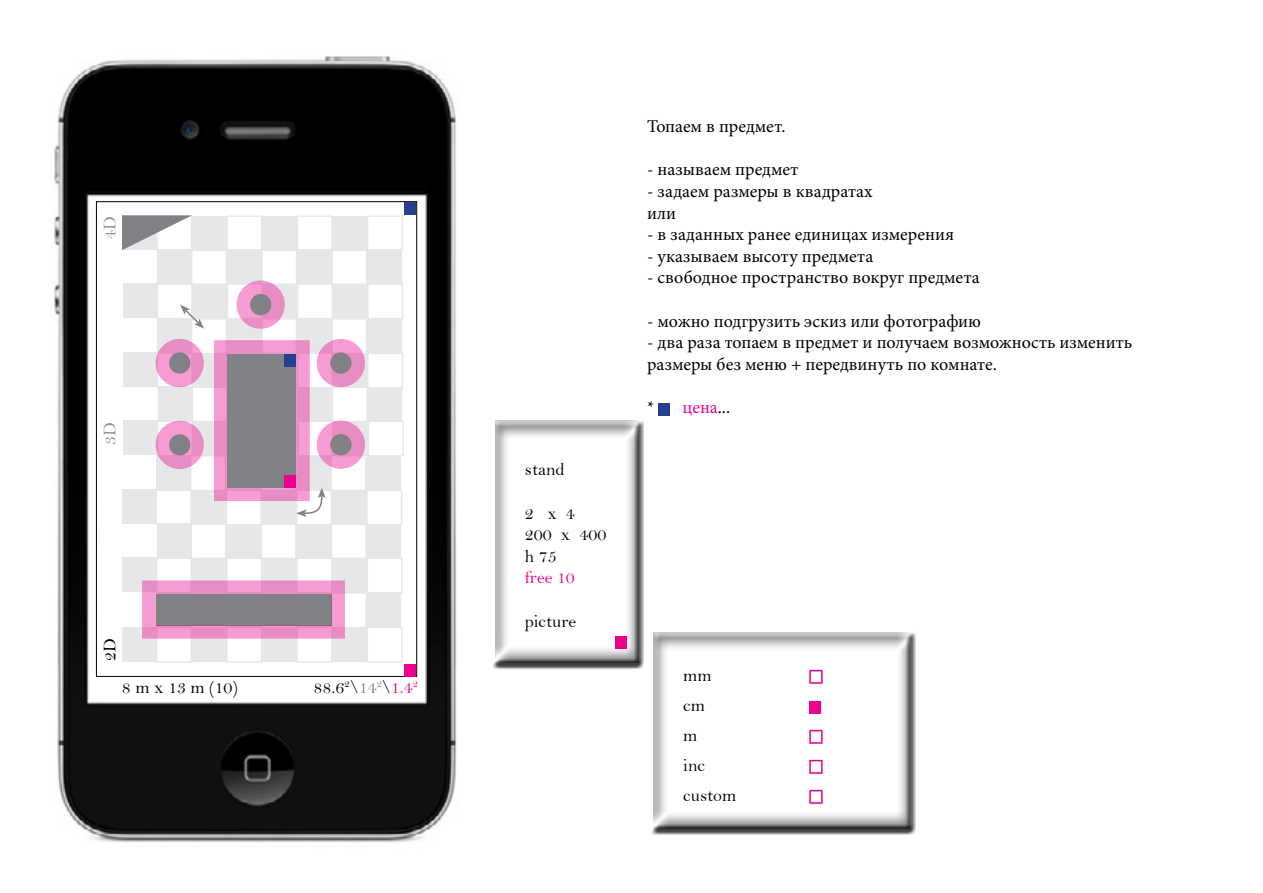
<style>
.page{position:relative;width:1263px;height:893px;background:#fff}
.page>*{position:absolute;margin:0;border:0;box-sizing:border-box;transform-origin:0 0}
.t1{font:18px/21.6px "Minion Pro";color:#000}
.t2{font:18px/30px "Bell";color:#000}
.t3{font:18px "Bell";color:#ec008c}
.t4{font:18px "Bell";color:#939598}
.s1{color:#808285}
.s2{color:#ec008c}
</style>
<div class="page">
<img style="left:54px;top:56px;width:403px;height:786px">
<div style="left:96px;top:201px;width:321px;height:476px;border:1px solid #000"></div>
<div style="left:156px;top:455px;width:35px;height:35px;background:#e6e7e8"></div>
<div style="left:190px;top:455px;width:36px;height:36px;border:1px solid #e6e7e8"></div>
<div style="left:296px;top:456px;width:35px;height:34px;background:#e6e7e8"></div>
<div style="left:330px;top:455px;width:36px;height:36px;border:1px solid #e6e7e8"></div>
<div style="left:366px;top:456px;width:35px;height:34px;background:#e6e7e8"></div>
<div style="left:157px;top:318px;width:35px;height:35px;background:#e6e7e8"></div>
<div style="left:191px;top:318px;width:36px;height:36px;border:1px solid #e6e7e8"></div>
<div style="left:227px;top:319px;width:34px;height:34px;background:#e6e7e8"></div>
<div style="left:261px;top:318px;width:36px;height:36px;border:1px solid #e6e7e8"></div>
<div style="left:297px;top:319px;width:35px;height:34px;background:#e6e7e8"></div>
<div style="left:331px;top:318px;width:36px;height:36px;border:1px solid #e6e7e8"></div>
<div style="left:367px;top:319px;width:35px;height:34px;background:#e6e7e8"></div>
<div style="left:331px;top:592px;width:36px;height:36px;border:1px solid #e6e7e8"></div>
<div style="left:367px;top:593px;width:34px;height:35px;background:#e6e7e8"></div>
<div style="left:157px;top:249px;width:35px;height:34px;background:#e6e7e8"></div>
<div style="left:191px;top:249px;width:36px;height:36px;border:1px solid #e6e7e8"></div>
<div style="left:227px;top:250px;width:34px;height:34px;background:#e6e7e8"></div>
<div style="left:261px;top:249px;width:36px;height:36px;border:1px solid #e6e7e8"></div>
<div style="left:297px;top:250px;width:35px;height:34px;background:#e6e7e8"></div>
<div style="left:331px;top:249px;width:36px;height:36px;border:1px solid #e6e7e8"></div>
<div style="left:367px;top:250px;width:35px;height:34px;background:#e6e7e8"></div>
<div style="left:157px;top:523px;width:34px;height:35px;background:#e6e7e8"></div>
<div style="left:190px;top:523px;width:36px;height:36px;border:1px solid #e6e7e8"></div>
<div style="left:226px;top:524px;width:35px;height:34px;background:#e6e7e8"></div>
<div style="left:261px;top:523px;width:36px;height:36px;border:1px solid #e6e7e8"></div>
<div style="left:296px;top:524px;width:35px;height:34px;background:#e6e7e8"></div>
<div style="left:331px;top:523px;width:36px;height:36px;border:1px solid #e6e7e8"></div>
<div style="left:367px;top:524px;width:34px;height:34px;background:#e6e7e8"></div>
<div style="left:158px;top:386px;width:34px;height:35px;background:#e6e7e8"></div>
<div style="left:191px;top:386px;width:36px;height:36px;border:1px solid #e6e7e8"></div>
<div style="left:297px;top:387px;width:35px;height:34px;background:#e6e7e8"></div>
<div style="left:332px;top:386px;width:36px;height:36px;border:1px solid #e6e7e8"></div>
<div style="left:368px;top:387px;width:34px;height:34px;background:#e6e7e8"></div>
<div style="left:192px;top:216px;width:35px;height:35px;background:#e6e7e8"></div>
<div style="left:226px;top:215px;width:36px;height:36px;border:1px solid #e6e7e8"></div>
<div style="left:262px;top:216px;width:35px;height:35px;background:#e6e7e8"></div>
<div style="left:297px;top:215px;width:36px;height:36px;border:1px solid #e6e7e8"></div>
<div style="left:332px;top:216px;width:35px;height:35px;background:#e6e7e8"></div>
<div style="left:367px;top:215px;width:36px;height:36px;border:1px solid #e6e7e8"></div>
<div style="left:122px;top:489px;width:35px;height:35px;background:#e6e7e8"></div>
<div style="left:156px;top:489px;width:36px;height:36px;border:1px solid #e6e7e8"></div>
<div style="left:191px;top:490px;width:35px;height:35px;background:#e6e7e8"></div>
<div style="left:226px;top:489px;width:36px;height:36px;border:1px solid #e6e7e8"></div>
<div style="left:262px;top:490px;width:34px;height:35px;background:#e6e7e8"></div>
<div style="left:296px;top:489px;width:36px;height:36px;border:1px solid #e6e7e8"></div>
<div style="left:332px;top:490px;width:34px;height:35px;background:#e6e7e8"></div>
<div style="left:366px;top:489px;width:36px;height:36px;border:1px solid #e6e7e8"></div>
<div style="left:123px;top:353px;width:35px;height:34px;background:#e6e7e8"></div>
<div style="left:157px;top:353px;width:36px;height:36px;border:1px solid #e6e7e8"></div>
<div style="left:192px;top:353px;width:35px;height:35px;background:#e6e7e8"></div>
<div style="left:297px;top:353px;width:36px;height:36px;border:1px solid #e6e7e8"></div>
<div style="left:333px;top:353px;width:34px;height:35px;background:#e6e7e8"></div>
<div style="left:367px;top:353px;width:36px;height:36px;border:1px solid #e6e7e8"></div>
<div style="left:122px;top:627px;width:35px;height:34px;background:#e6e7e8"></div>
<div style="left:156px;top:627px;width:36px;height:36px;border:1px solid #e6e7e8"></div>
<div style="left:192px;top:627px;width:34px;height:35px;background:#e6e7e8"></div>
<div style="left:226px;top:627px;width:36px;height:36px;border:1px solid #e6e7e8"></div>
<div style="left:262px;top:627px;width:35px;height:35px;background:#e6e7e8"></div>
<div style="left:296px;top:627px;width:36px;height:36px;border:1px solid #e6e7e8"></div>
<div style="left:332px;top:627px;width:35px;height:35px;background:#e6e7e8"></div>
<div style="left:367px;top:627px;width:36px;height:36px;border:1px solid #e6e7e8"></div>
<div style="left:123px;top:283px;width:35px;height:35px;background:#e6e7e8"></div>
<div style="left:157px;top:283px;width:36px;height:36px;border:1px solid #e6e7e8"></div>
<div style="left:192px;top:284px;width:35px;height:35px;background:#e6e7e8"></div>
<div style="left:227px;top:283px;width:36px;height:36px;border:1px solid #e6e7e8"></div>
<div style="left:263px;top:284px;width:34px;height:35px;background:#e6e7e8"></div>
<div style="left:297px;top:283px;width:36px;height:36px;border:1px solid #e6e7e8"></div>
<div style="left:333px;top:284px;width:34px;height:35px;background:#e6e7e8"></div>
<div style="left:367px;top:283px;width:36px;height:36px;border:1px solid #e6e7e8"></div>
<div style="left:122px;top:557px;width:35px;height:35px;background:#e6e7e8"></div>
<div style="left:156px;top:557px;width:36px;height:36px;border:1px solid #e6e7e8"></div>
<div style="left:192px;top:558px;width:34px;height:35px;background:#e6e7e8"></div>
<div style="left:226px;top:557px;width:36px;height:36px;border:1px solid #e6e7e8"></div>
<div style="left:262px;top:558px;width:35px;height:35px;background:#e6e7e8"></div>
<div style="left:296px;top:557px;width:36px;height:36px;border:1px solid #e6e7e8"></div>
<div style="left:332px;top:558px;width:35px;height:35px;background:#e6e7e8"></div>
<div style="left:367px;top:557px;width:36px;height:36px;border:1px solid #e6e7e8"></div>
<div style="left:123px;top:421px;width:35px;height:34px;background:#e6e7e8"></div>
<div style="left:157px;top:421px;width:36px;height:36px;border:1px solid #e6e7e8"></div>
<div style="left:193px;top:421px;width:34px;height:35px;background:#e6e7e8"></div>
<div style="left:297px;top:421px;width:36px;height:36px;border:1px solid #e6e7e8"></div>
<div style="left:333px;top:421px;width:35px;height:35px;background:#e6e7e8"></div>
<div style="left:368px;top:421px;width:36px;height:36px;border:1px solid #e6e7e8"></div>
<div style="left:404px;top:664px;width:12px;height:13px;background:#ec008c"></div>
<div style="left:658px;top:403px;width:12px;height:13px;background:#25408f"></div>
<svg style="left:122px;top:215px;width:70px;height:35px"></svg>
<div style="left:243px;top:287px;width:35px;height:35px;background:#808285;border-radius:50%"></div>
<div style="left:237px;top:280px;width:48px;height:49px;border:14px solid #ec008c;border-radius:50%"></div>
<div style="left:323px;top:346px;width:35px;height:34px;background:#808285;border-radius:50%"></div>
<div style="left:317px;top:339px;width:48px;height:48px;border:14px solid #ec008c;border-radius:50%"></div>
<div style="left:323px;top:427px;width:35px;height:35px;background:#808285;border-radius:50%"></div>
<div style="left:317px;top:421px;width:48px;height:48px;border:14px solid #ec008c;border-radius:50%"></div>
<div style="left:162px;top:346px;width:35px;height:34px;background:#808285;border-radius:50%"></div>
<div style="left:156px;top:339px;width:48px;height:48px;border:14px solid #ec008c;border-radius:50%"></div>
<div style="left:162px;top:427px;width:35px;height:35px;background:#808285;border-radius:50%"></div>
<div style="left:156px;top:421px;width:48px;height:48px;border:14px solid #ec008c;border-radius:50%"></div>
<svg style="left:135px;top:579px;width:217px;height:61px;background:#c196b1"></svg>
<div style="left:491px;top:417px;width:153px;height:251px;background:#000;opacity:.75"></div>
<div style="left:615px;top:636px;width:12px;height:12px;background:#ec008c"></div>
<div style="left:638px;top:619px;width:287px;height:222px;background:#fff"></div>
<div style="left:649px;top:630px;width:267px;height:205px;background:#000;opacity:.75"></div>
<div style="left:809px;top:670px;width:14px;height:14px;border:2px solid #ec008c"></div>
<div style="left:809px;top:701px;width:12px;height:13px;background:#ec008c"></div>
<div style="left:809px;top:730px;width:14px;height:14px;border:2px solid #ec008c"></div>
<div style="left:809px;top:760px;width:14px;height:14px;border:2px solid #ec008c"></div>
<div style="left:809px;top:790px;width:14px;height:14px;border:2px solid #ec008c"></div>
<div style="left:404px;top:202px;width:12px;height:13px;background:#25408f"></div>
<svg style="left:207px;top:339px;width:119px;height:178px"></svg>
<svg style="left:180px;top:305px;width:24px;height:24px"></svg>
<p class="t4" style="left:99px;top:239px;width:24px;rotate:-90deg">4D</p>
<p class="t4" style="left:99px;top:445px;width:24px;rotate:-90deg">3D</p>
<p class="t2" style="left:95px;top:661px;width:24px;rotate:-90deg">2D</p>
<p class="t2" style="left:122px;top:672px;width:118px">8 m x 13 m (10)</p>
<p class="t2" style="left:313px;top:672px;width:106px">88.6<sup>2</sup>\<span class="s1">14</span><sup>2</sup>\<span class="s2">1.4</span><sup>2</sup></p>
<p class="t2" style="left:525px;top:454px;width:41px">stand</p>
<p class="t2" style="left:525px;top:502px;width:83px;line-height:21.6px">2 x 4<br>200 x 400 h 75</p>
<p class="t3" style="left:525px;top:567px;width:52px">free 10</p>
<p class="t2" style="left:525px;top:606px;width:53px">picture</p>
<p class="t1" style="left:647px;top:116px;width:140px">Топаем в предмет.</p>
<p class="t1" style="left:647px;top:159px;width:153px">- называем предмет</p>
<p class="t1" style="left:647px;top:180px;width:227px">- задаем размеры в квадратах или</p>
<p class="t1" style="left:647px;top:224px;width:309px">- в заданных ранее единицах измерения</p>
<p class="t1" style="left:647px;top:245px;width:228px">- указываем высоту предмета</p>
<p class="t1" style="left:647px;top:267px;width:334px">- свободное пространство вокруг предмета</p>
<p class="t1" style="left:647px;top:310px;width:335px">- можно подгрузить эскиз или фотографию</p>
<p class="t1" style="left:647px;top:332px;width:487px">- два раза топаем в предмет и получаем возможность изменить размеры без меню + передвинуть по комнате.</p>
<p class="t1" style="left:647px;top:396px;width:85px">* <span class="s2">цена</span>...</p>
<p class="t2" style="left:683px;top:660px;width:54px">mm cm<br>m<br>inc custom</p>
</div>
